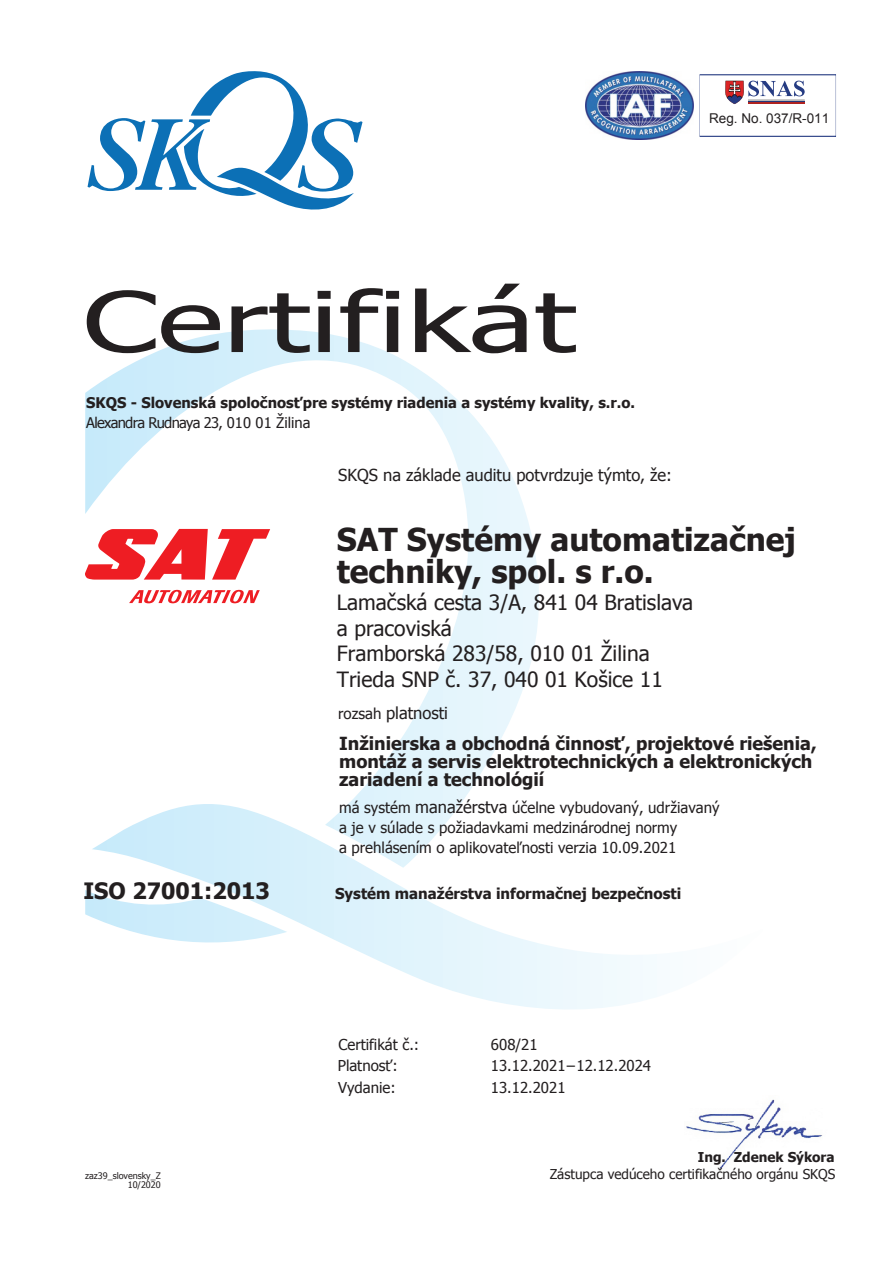
<style>
.page{position:relative;width:895px;height:1264px;background:#fff}
.page>*{position:absolute;margin:0;border:0;box-sizing:border-box;transform-origin:0 0}
.t1{font:83.55px "Tahoma";color:#231f20;scale:1.49 1}
.t2{font:700 31.5px/31.5px "Tahoma";color:#231f20}
.t3{font:700 22.5px "Tahoma";color:#231f20}
.t4{font:21px/25.3px "Tahoma";color:#231f20}
.t5{font:700 18px/18px "Tahoma";color:#231f20}
.t6{font:16.5px "Tahoma";color:#231f20}
.t7{font:15px/20px "Tahoma";color:#231f20}
.t8{font:700 15px "Tahoma";color:#231f20}
.t9{font:700 14.7px "Tahoma";color:#231f20}
.t10{font:14.7px "Tahoma";letter-spacing:-.045em;color:#231f20}
.t11{font:13.5px "Tahoma";color:#231f20}
.t12{font:700 13.5px "Tahoma";color:#231f20}
.t13{font:13.5px "Arial";color:#231f20}
.t14{font:9px/9px "Tahoma";color:#231f20;text-align:right}
.s1{font-size:15px}
.s2{font-size:16.5px}
</style>
<div class="page">
<svg style="left:87px;top:71px;width:275px;height:139px"></svg>
<img style="left:686px;top:1099px;width:137px;height:70px">
<img style="left:585px;top:72px;width:108px;height:68px">
<hr style="left:748px;top:104px;width:56px;height:1px;background:#0c0b0a">
<svg style="left:725px;top:81px;width:80px;height:23px"></svg>
<hr style="left:699px;top:136px;width:136px;height:1px;background:#253b82">
<hr style="left:699px;top:75px;width:1px;height:61px;background:#253b82">
<hr style="left:699px;top:74px;width:136px;height:1px;background:#253b82">
<hr style="left:835px;top:75px;width:1px;height:61px;background:#253b82">
<svg style="left:85px;top:329px;width:572px;height:680px"></svg>
<svg style="left:85px;top:529px;width:185px;height:50px"></svg>
<svg style="left:129px;top:590px;width:131px;height:13px"></svg>
<p class="t13" style="left:709px;top:113px;width:122px">Reg. No. 037/R-011</p>
<h1 class="t1" style="left:83px;top:288px;width:332px">Certifikát</h1>
<p class="t9" style="left:86px;top:397px;width:550px">SKQS - Slovenská spoločnosťpre systémy riadenia a systémy kvality, s.r.o.</p>
<p class="t10" style="left:86px;top:416px;width:226px">Alexandra Rudnaya 23, 010 01 Žilina</p>
<p class="t6" style="left:338px;top:468px;width:335px">SKQS na základe auditu potvrdzuje týmto, že:</p>
<h2 class="t2" style="left:337px;top:527px;width:460px">SAT Systémy automatizačnej techniky, spol. s r.o.</h2>
<h3 class="t4" style="left:337px;top:592px;width:358px">Lamačská cesta 3/A, 841 04 Bratislava a pracoviská<br>Framborská 283/58, 010 01 Žilina<br>Trieda SNP č. 37, 040 01 Košice 11</h3>
<p class="t6" style="left:338px;top:706px;width:111px"><span class="s1">rozsah</span> platnosti</p>
<p class="t5" style="left:339px;top:735px;width:479px">Inžinierska a obchodná činnosť, projektové riešenia, montáž a servis elektrotechnických a elektronických zariadení a technológií</p>
<p class="t7" style="left:339px;top:798px;width:382px">má systém <span class="s2">manažérstva</span> účelne vybudovaný, udržiavaný a je v súlade s požiadavkami medzinárodnej normy<br>a prehlásením o aplikovateľnosti verzia 10.09.2021</p>
<h3 class="t3" style="left:83px;top:881px;width:188px">ISO 27001:2013</h3>
<p class="t8" style="left:335px;top:887px;width:347px">Systém manažérstva informačnej bezpečnosti</p>
<p class="t14" style="left:85px;top:1171px;width:77px">zaz39_slovensky_Z<br>10/2020</p>
<p class="t7" style="left:338px;top:1036px;width:82px">Certifikát č.:</p>
<p class="t7" style="left:338px;top:1056px;width:62px;line-height:21.5px">Platnosť:<br>Vydanie:</p>
<p class="t7" style="left:491px;top:1036px;width:48px">608/21</p>
<p class="t7" style="left:491px;top:1057px;width:162px">13.12.2021−12.12.2024</p>
<p class="t7" style="left:491px;top:1079px;width:76px">13.12.2021</p>
<p class="t12" style="left:697px;top:1151px;width:138px">Ing. Zdenek Sýkora</p>
<p class="t11" style="left:549px;top:1168px;width:287px">Zástupca vedúceho certifikačného orgánu SKQS</p>
</div>
